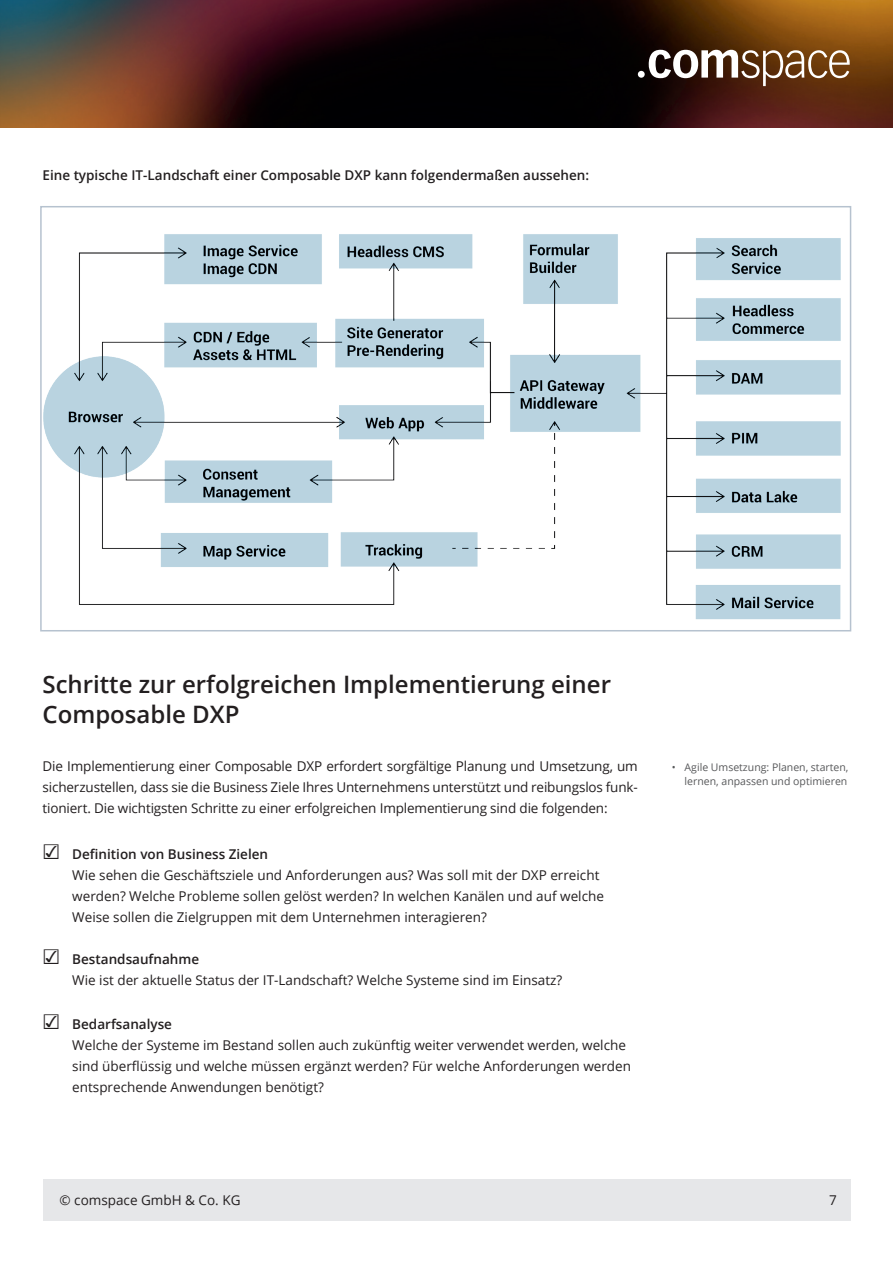
<style>
.page{position:relative;width:893px;height:1263px;background:#fff}
.page>*{position:absolute;margin:0;border:0;box-sizing:border-box;transform-origin:0 0}
.t1{font:600 24px/30px "Open Sans";color:#231f20}
.t2{font:13.5px/21px "Open Sans";color:#231f20}
.t3{font:600 13.5px "Open Sans";color:#231f20}
.t4{font:10.5px/13.5px "Open Sans";color:#57585a;text-align:right}
.s1{font-family:"Arial Unicode MS";font-size:24px}
.s2{font-weight:600}
</style>
<div class="page">
<div style="left:43px;top:1179px;width:807px;height:41px;background:#e6e7e9"></div>
<img style="left:0;top:0;width:893px;height:128px">
<svg style="left:649px;top:50px;width:201px;height:36px"></svg>
<div style="left:638px;top:71px;width:7px;height:7px;background:#fff;border-radius:50%"></div>
<img style="left:43px;top:234px;width:798px;height:386px">
<div style="left:40px;top:206px;width:811px;height:425px;border:2px solid #b6c2cf"></div>
<p class="t3" style="left:43px;top:166px;width:548px">Eine typische IT-Landschaft einer Composable DXP kann folgendermaßen aussehen:</p>
<h1 class="t1" style="left:43px;top:668px;width:570px">Schritte zur erfolgreichen Implementierung einer<br>Composable DXP</h1>
<p class="t2" style="left:43px;top:755px;width:597px;text-align:justify">Die Implementierung einer Composable DXP erfordert sorgfältige Planung und Umsetzung, um sicherzustellen, dass sie die Business Ziele Ihres Unternehmens unterstützt und reibungslos funk&shy;tioniert. Die wichtigsten Schritte zu einer erfolgreichen Implementierung sind die folgenden:</p>
<p class="t2" style="left:72px;top:843px;width:533px;text-indent:-30px"><span class="s1">☑</span> <span class="s2">Definition von Business Zielen<br></span>Wie sehen die Geschäftsziele und Anforderungen aus? Was soll mit der DXP erreicht werden? Welche Probleme sollen gelöst werden? In welchen Kanälen und auf welche Weise sollen die Zielgruppen mit dem Unternehmen interagieren?</p>
<p class="t2" style="left:72px;top:948px;width:492px;text-indent:-30px"><span class="s1">☑</span> <span class="s2">Bestandsaufnahme<br></span>Wie ist der aktuelle Status der IT-Landschaft? Welche Systeme sind im Einsatz?</p>
<p class="t2" style="left:72px;top:1014px;width:560px;text-indent:-30px"><span class="s1">☑</span> <span class="s2">Bedarfsanalyse<br></span>Welche der Systeme im Bestand sollen auch zukünftig weiter verwendet werden, welche sind überflüssig und welche müssen ergänzt werden? Für welche Anforderungen werden entsprechende Anwendungen benötigt?</p>
<p class="t4" style="left:672px;top:761px;width:178px">• Agile Umsetzung: Planen, starten, lernen, anpassen und optimieren</p>
<p class="t2" style="left:60px;top:1189px;width:182px">© comspace GmbH &amp; Co. KG</p>
<p class="t2" style="left:829px;top:1189px;width:9px">7</p>
</div>
